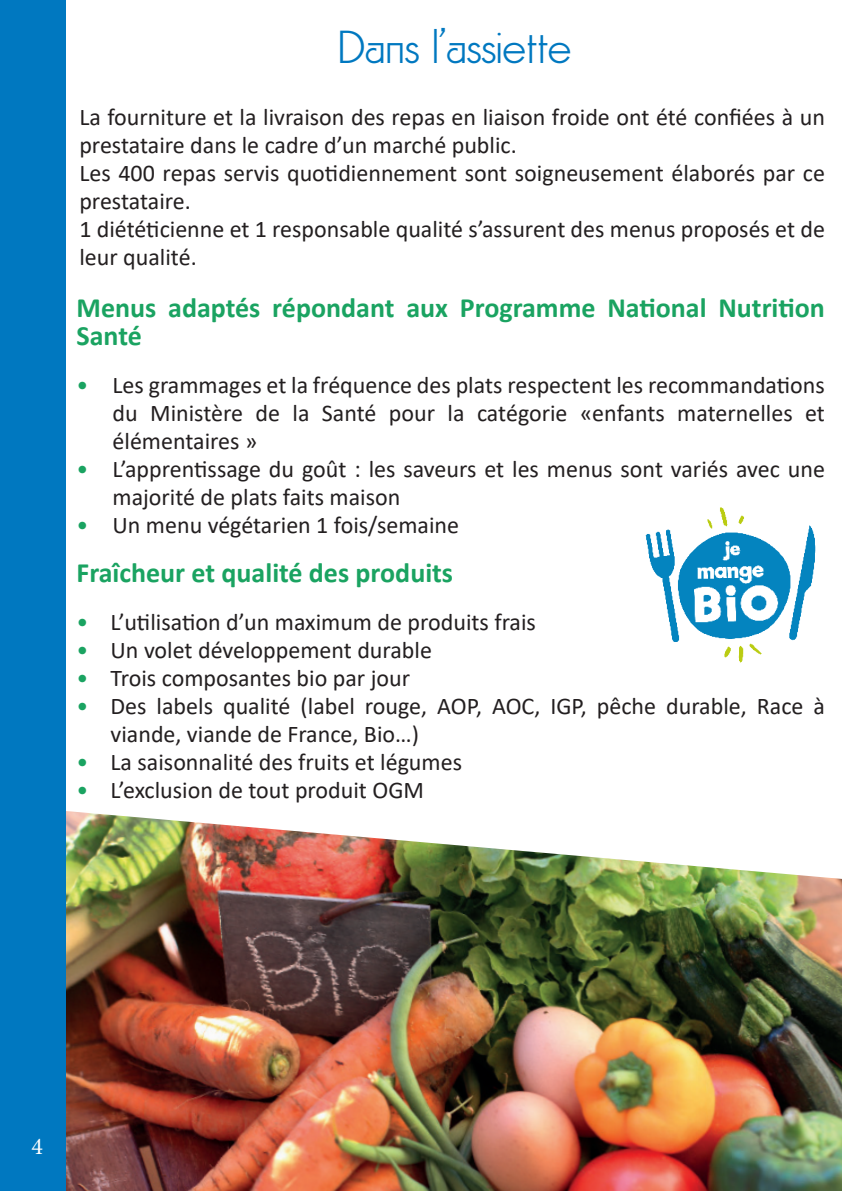
<style>
.page{position:relative;width:842px;height:1191px;background:#fff}
.page>*{position:absolute;margin:0;border:0;box-sizing:border-box;transform-origin:0 0}
.t1{font:300 44px "Futura Classic W01";color:#0078c0}
.t2{font:700 28px/28px "Calibri";color:#1aa361}
.t3{font:24px/28px "Calibri";color:#231f20}
.t4{font:24px "Minion Pro";color:#fff}
.s1{color:#1aa361}
</style>
<div class="page">
<div style="left:0;top:0;width:66px;height:1191px;background:#0078c0"></div>
<img style="left:66px;top:811px;width:776px;height:380px">
<img style="left:645px;top:507px;width:171px;height:156px">
<p class="t1" style="left:338px;top:21px;width:234px">Dans l’assiette</p>
<p class="t3" style="left:79px;top:103px;width:747px">La fourniture et la livraison des repas en liaison froide ont été confiées à un prestataire dans le cadre d’un marché public.</p>
<p class="t3" style="left:79px;top:159px;width:747px">Les 400 repas servis quotidiennement sont soigneusement élaborés par ce prestataire.</p>
<p class="t3" style="left:79px;top:215px;width:747px">1 diététicienne et 1 responsable qualité s’assurent des menus proposés et de leur qualité.</p>
<p class="t2" style="left:77px;top:294px;width:750px">Menus adaptés répondant aux Programme National Nutrition<br>Santé</p>
<p class="t3" style="left:113px;top:371px;width:714px;text-align:justify;text-indent:-36px"><span class="s1">•</span> Les grammages et la fréquence des plats respectent les recommandations du Ministère de la Santé pour la catégorie «enfants maternelles et élémentaires »</p>
<p class="t3" style="left:113px;top:455px;width:714px;text-indent:-36px"><span class="s1">•</span> L’apprentissage du goût : les saveurs et les menus sont variés avec une majorité de plats faits maison</p>
<p class="t3" style="left:77px;top:511px;width:384px"><span class="s1">•</span> Un menu végétarien 1 fois/semaine</p>
<p class="t2" style="left:77px;top:558px;width:378px">Fraîcheur et qualité des produits</p>
<p class="t3" style="left:77px;top:607px;width:461px"><span class="s1">•</span> L’utilisation d’un maximum de produits frais</p>
<p class="t3" style="left:77px;top:635px;width:357px"><span class="s1">•</span> Un volet développement durable</p>
<p class="t3" style="left:77px;top:663px;width:335px"><span class="s1">•</span> Trois composantes bio par jour</p>
<p class="t3" style="left:111px;top:691px;width:716px;text-indent:-34px"><span class="s1">•</span> Des labels qualité (label rouge, AOP, AOC, IGP, pêche durable, Race à viande, viande de France, Bio…)</p>
<p class="t3" style="left:77px;top:747px;width:387px"><span class="s1">•</span> La saisonnalité des fruits et légumes</p>
<p class="t3" style="left:77px;top:775px;width:349px"><span class="s1">•</span> L’exclusion de tout produit OGM</p>
<p class="t4" style="left:31px;top:1130px;width:13px">4</p>
</div>
